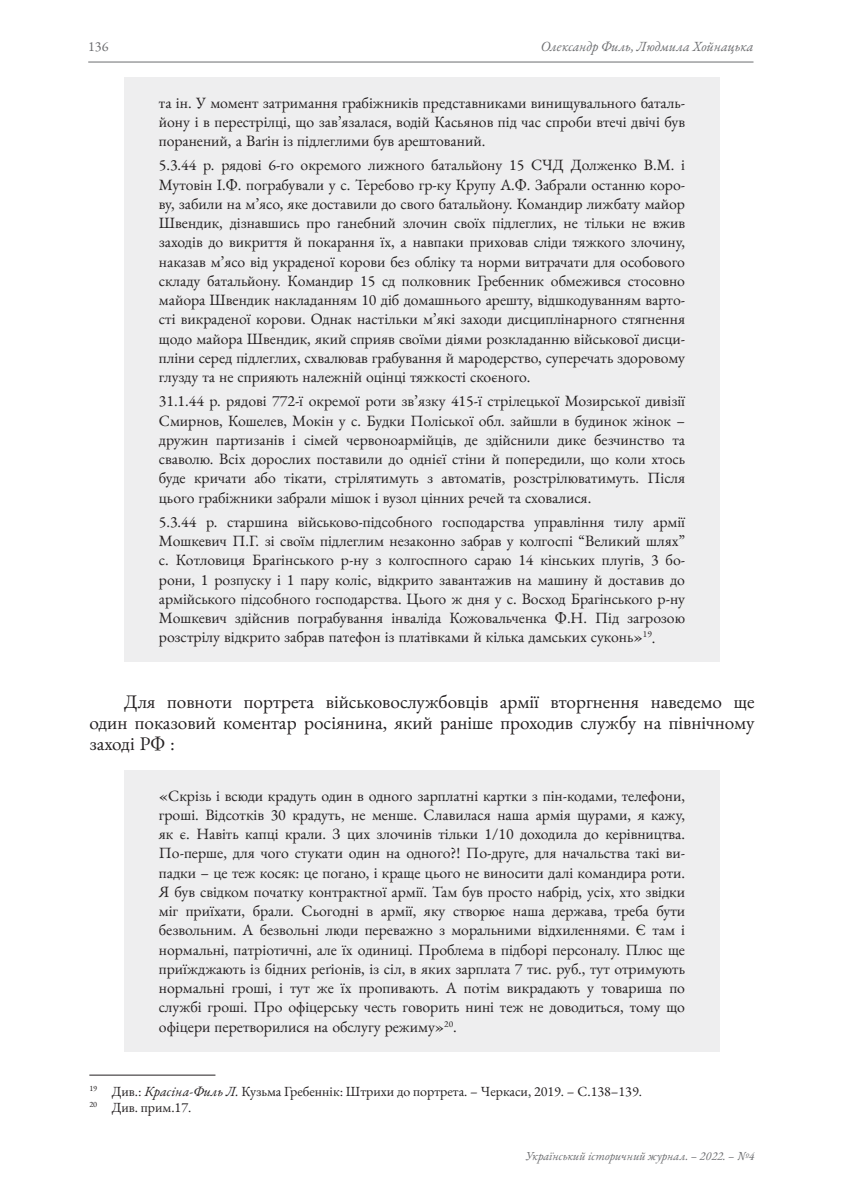
<style>
.page{position:relative;width:844px;height:1191px;background:#fff}
.page>*{position:absolute;margin:0;border:0;box-sizing:border-box;transform-origin:0 0}
.t1{font:19.25px/21px "EB Garamond";color:#231f20;text-align:justify}
.t2{font:15.75px/19.2px "EB Garamond";color:#231f20;text-align:justify}
.t3{font:14px/15.8px "EB Garamond";color:#231f20}
.t4{font:italic 14px "EB Garamond";color:#6c6d70}
.t5{font:14px "EB Garamond";color:#6c6d70}
.t6{font:italic 12.25px "EB Garamond";color:#6c6d70}
.s1{font-style:italic}
</style>
<div class="page">
<hr style="left:88px;top:62px;width:665px;height:1px;background:#6c6d70">
<div style="left:124px;top:77px;width:595px;height:89px;background:#eeeeef"></div>
<div style="left:124px;top:140px;width:595px;height:262px;background:#eeeeef"></div>
<div style="left:124px;top:376px;width:595px;height:146px;background:#eeeeef"></div>
<div style="left:124px;top:496px;width:595px;height:166px;background:#eeeeef"></div>
<div style="left:124px;top:770px;width:595px;height:281px;background:#eeeeef"></div>
<hr style="left:89px;top:1074px;width:126px;height:1px;background:#231f20">
<p class="t5" style="left:88px;top:37px;width:22px">136</p>
<p class="t4" style="left:540px;top:37px;width:214px">Олександр Филь, Людмила Хойнацька</p>
<p class="t2" style="left:159px;top:93px;width:527px">та ін. У момент затримання грабіжників представниками винищувального баталь&shy;йону і в перестрілці, що зав’язалася, водій Касьянов під час спроби втечі двічі був поранений, а Ваґін із підлеглими був арештований.</p>
<p class="t2" style="left:159px;top:156px;width:527px">5.3.44 р. рядові 6-го окремого лижного батальйону 15 СЧД Долженко В.М. і Мутовін І.Ф. пограбували у с. Теребово гр-ку Крупу А.Ф. Забрали останню коро&shy;ву, забили на м’ясо, яке доставили до свого батальйону. Командир лижбату майор Швендик, дізнавшись про ганебний злочин своїх підлеглих, не тільки не вжив заходів до викриття й покарання їх, а навпаки приховав сліди тяжкого злочину, наказав м’ясо від украденої корови без обліку та норми витрачати для особового складу батальйону. Командир 15 сд полковник Гребенник обмежився стосовно майора Швендик накладанням 10 діб домашнього арешту, відшкодуванням варто&shy;сті викраденої корови. Однак настільки м’які заходи дисциплінарного стягнення щодо майора Швендик, який сприяв своїми діями розкладанню військової дисци&shy;пліни серед підлеглих, схвалював грабування й мародерство, суперечать здоровому глузду та не сприяють належній оцінці тяжкості скоєного.</p>
<p class="t2" style="left:159px;top:391px;width:527px">31.1.44 р. рядові 772-ї окремої роти зв’язку 415-ї стрілецької Мозирської дивізії Смирнов, Кошелев, Мокін у с. Будки Поліської обл. зайшли в будинок жінок – дружин партизанів і сімей червоноармійців, де здійснили дике безчинство та сваволю. Всіх дорослих поставили до однієї стіни й попередили, що коли хтось буде кричати або тікати, стрілятимуть з автоматів, розстрілюватимуть. Після цього грабіжники забрали мішок і вузол цінних речей та сховалися.</p>
<p class="t2" style="left:159px;top:512px;width:527px">5.3.44 р. старшина військово-підсобного господарства управління тилу армії Мошкевич П.Г. зі своїм підлеглим незаконно забрав у колгоспі “Великий шлях” с. Котловиця Брагінського р-ну з колгоспного сараю 14 кінських плугів, 3 бо&shy;рони, 1 розпуску і 1 пару коліс, відкрито завантажив на машину й доставив до армійського підсобного господарства. Цього ж дня у с. Восход Брагінського р-ну Мошкевич здійснив пограбування інваліда Кожовальченка Ф.Н. Під загрозою розстрілу відкрито забрав патефон із платівками й кілька дамських суконь»<sup>19</sup>.</p>
<p class="t1" style="left:89px;top:691px;width:666px;text-indent:35px">Для повноти портрета військовослужбовців армії вторгнення наведемо ще один показовий коментар росіянина, який раніше проходив службу на північному заході РФ :</p>
<p class="t2" style="left:159px;top:786px;width:527px">«Скрізь і всюди крадуть один в одного зарплатні картки з пін-кодами, телефони, гроші. Відсотків 30 крадуть, не менше. Славилася наша армія щурами, я кажу, як є. Навіть капці крали. З цих злочинів тільки 1/10 доходила до керівництва.<br>По-перше, для чого стукати один на одного?! По-друге, для начальства такі ви&shy;падки – це теж косяк: це погано, і краще цього не виносити далі командира роти.<br>Я був свідком початку контрактної армії. Там був просто набрід, усіх, хто звідки міг приїхати, брали. Сьогодні в армії, яку створює наша держава, треба бути безвольним. А безвольні люди переважно з моральними відхиленнями. Є там і нормальні, патріотичні, але їх одиниці. Проблема в підборі персоналу. Плюс ще приїжджають із бідних реґіонів, із сіл, в яких зарплата 7 тис. руб., тут отримують нормальні гроші, і тут же їх пропивають. А потім викрадають у товариша по службі гроші. Про офіцерську честь говорить нині теж не доводиться, тому що офіцери перетворилися на обслугу режиму»<sup>20</sup>.</p>
<p class="t3" style="left:89px;top:1083px;width:554px"><sup>19</sup> Див.: <span class="s1">Красіна-Филь Л.</span> Кузьма Гребеннік: Штрихи до портрета. – Черкаси, 2019. – С.138–139.<br><sup>20</sup> Див. прим.17.</p>
<p class="t6" style="left:525px;top:1148px;width:230px">Український історичний журнал. – 2022. – №4</p>
</div>
